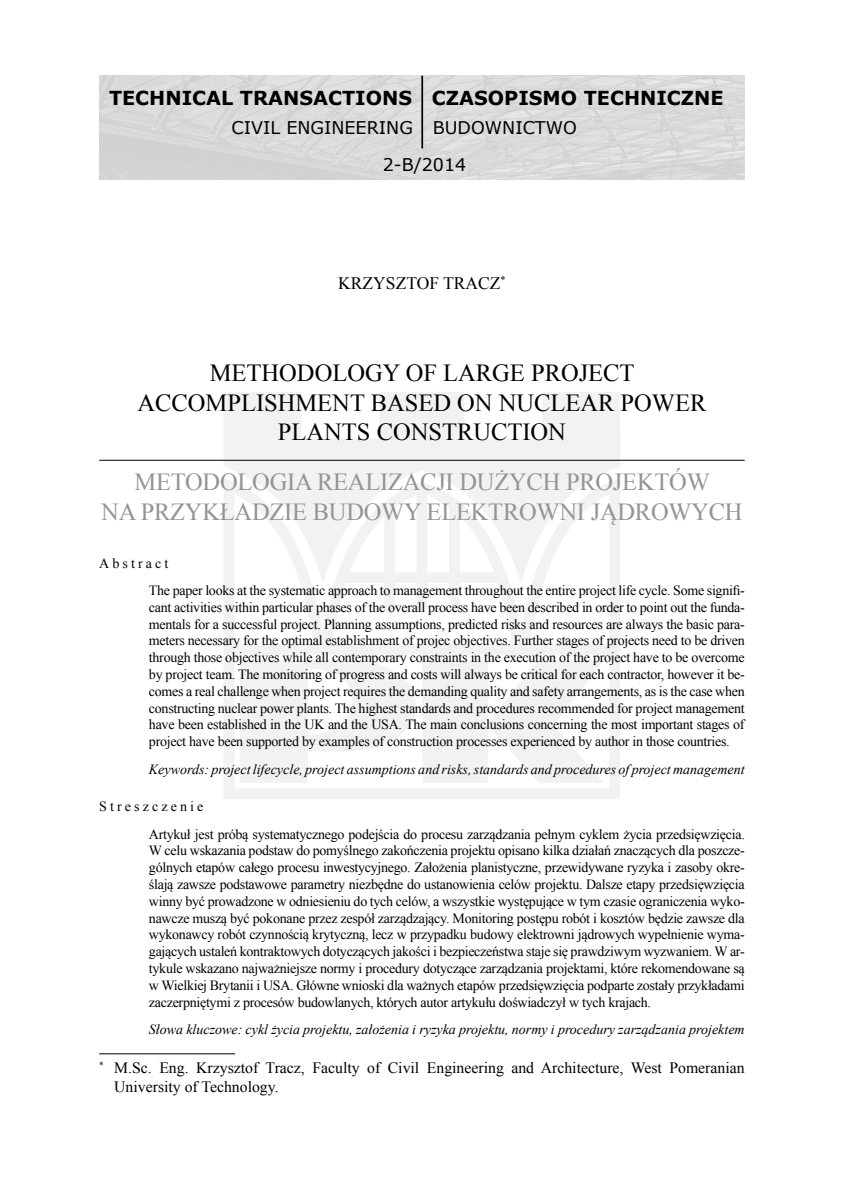
<style>
.page{position:relative;width:844px;height:1191px;background:#fff}
.page>*{position:absolute;margin:0;border:0;box-sizing:border-box;transform-origin:0 0}
.tytul_artykulu{font:24.5px/29.4px "Times New Roman";color:#000;text-align:center}
.tytul_artukulu_angie{font:24.5px/29.4px "Times New Roman";letter-spacing:-.01em;color:#949494;text-align:center}
.t1{font:700 19.25px "Verdana";color:#000}
.t2{font:17.5px "Verdana";color:#000}
.autor{font:17.5px "Times New Roman";color:#000}
.przypis_cz{font:15.75px/18.9px "Times New Roman";color:#000}
.streszczenie_tekst{font:14px/16.8px "Times New Roman";letter-spacing:-.02em;color:#000;text-align:justify}
.slowa_kluczowe{font:italic 14px "Times New Roman";color:#000}
.streszczenie{font:14px "Times New Roman";letter-spacing:.22em;color:#000}
</style>
<div class="page">
<svg style="left:223px;top:392px;width:397px;height:407px;fill:#f1f2f1"></svg>
<hr style="left:99px;top:1053px;width:136px;height:1px;background:#000">
<img style="left:99px;top:76px;width:645px;height:104px">
<hr style="left:421px;top:76px;width:2px;height:72px;background:#000">
<hr style="left:99px;top:460px;width:645px;height:1px;background:#000">
<p class="t1" style="left:109px;top:85px;width:304px">TECHNICAL TRANSACTIONS</p>
<p class="t2" style="left:231px;top:115px;width:183px">CIVIL ENGINEERING</p>
<p class="t2" style="left:382px;top:152px;width:85px">2-B/2014</p>
<p class="t1" style="left:432px;top:85px;width:293px">CZASOPISMO TECHNICZNE</p>
<p class="t2" style="left:432px;top:115px;width:145px">BUDOWNICTWO</p>
<p class="autor" style="left:338px;top:271px;width:169px">KRZYSZTOF TRACZ<sup>*</sup></p>
<p class="tytul_artykulu" style="left:137px;top:358px;width:570px">METHODOLOGY OF LARGE PROJECT<br>ACCOMPLISHMENT BASED ON NUCLEAR POWER<br>PLANTS CONSTRUCTION</p>
<p class="tytul_artukulu_angie" style="left:101px;top:467px;width:642px">METODOLOGIA REALIZACJI DUŻYCH PROJEKTÓW<br>NA PRZYKŁADZIE BUDOWY ELEKTROWNI JĄDROWYCH</p>
<p class="streszczenie" style="left:99px;top:553px;width:71px">Abstract</p>
<p class="streszczenie_tekst" style="left:149px;top:581px;width:597px">The paper looks at the systematic approach to management throughout the entire project life cycle. Some signifi&shy;cant activities within particular phases of the overall process have been described in order to point out the funda&shy;mentals for a successful project. Planning assumptions, predicted risks and resources are always the basic para&shy;meters necessary for the optimal establishment of projec objectives. Further stages of projects need to be driven through those objectives while all contemporary constraints in the execution of the project have to be overcome by project team. The monitoring of progress and costs will always be critical for each contractor, however it be&shy;comes a real challenge when project requires the demanding quality and safety arrangements, as is the case when constructing nuclear power plants. The highest standards and procedures recommended for project management have been established in the UK and the USA. The main conclusions concerning the most important stages of project have been supported by examples of construction processes experienced by author in those countries.</p>
<p class="slowa_kluczowe" style="left:149px;top:759px;width:597px">Keywords: project lifecycle, project assumptions and risks, standards and procedures of project management</p>
<p class="streszczenie" style="left:99px;top:797px;width:106px">Streszczenie</p>
<p class="streszczenie_tekst" style="left:149px;top:825px;width:597px">Artykuł jest próbą systematycznego podejścia do procesu zarządzania pełnym cyklem życia przedsięwzięcia.<br>W celu wskazania podstaw do pomyślnego zakończenia projektu opisano kilka działań znaczących dla poszcze&shy;gólnych etapów całego procesu inwestycyjnego. Założenia planistyczne, przewidywane ryzyka i zasoby okre&shy;ślają zawsze podstawowe parametry niezbędne do ustanowienia celów projektu. Dalsze etapy przedsięwzięcia winny być prowadzone w odniesieniu do tych celów, a wszystkie występujące w tym czasie ograniczenia wyko&shy;nawcze muszą być pokonane przez zespół zarządzający. Monitoring postępu robót i kosztów będzie zawsze dla wykonawcy robót czynnością krytyczną, lecz w przypadku budowy elektrowni jądrowych wypełnienie wyma&shy;gających ustaleń kontraktowych dotyczących jakości i bezpieczeństwa staje się prawdziwym wyzwaniem. W ar&shy;tykule wskazano najważniejsze normy i procedury dotyczące zarządzania projektami, które rekomendowane są w Wielkiej Brytanii i USA. Główne wnioski dla ważnych etapów przedsięwzięcia podparte zostały przykładami zaczerpniętymi z procesów budowlanych, których autor artykułu doświadczył w tych krajach.</p>
<p class="slowa_kluczowe" style="left:149px;top:1019px;width:597px">Słowa kluczowe: cykl życia projektu, założenia i ryzyka projektu, normy i procedury zarządzania projektem</p>
<p class="przypis_cz" style="left:114px;top:1058px;width:631px;text-indent:-15px"><sup>*</sup> M.Sc. Eng. Krzysztof Tracz, Faculty of Civil Engineering and Architecture, West Pomeranian<br>University of Technology.</p>
</div>
